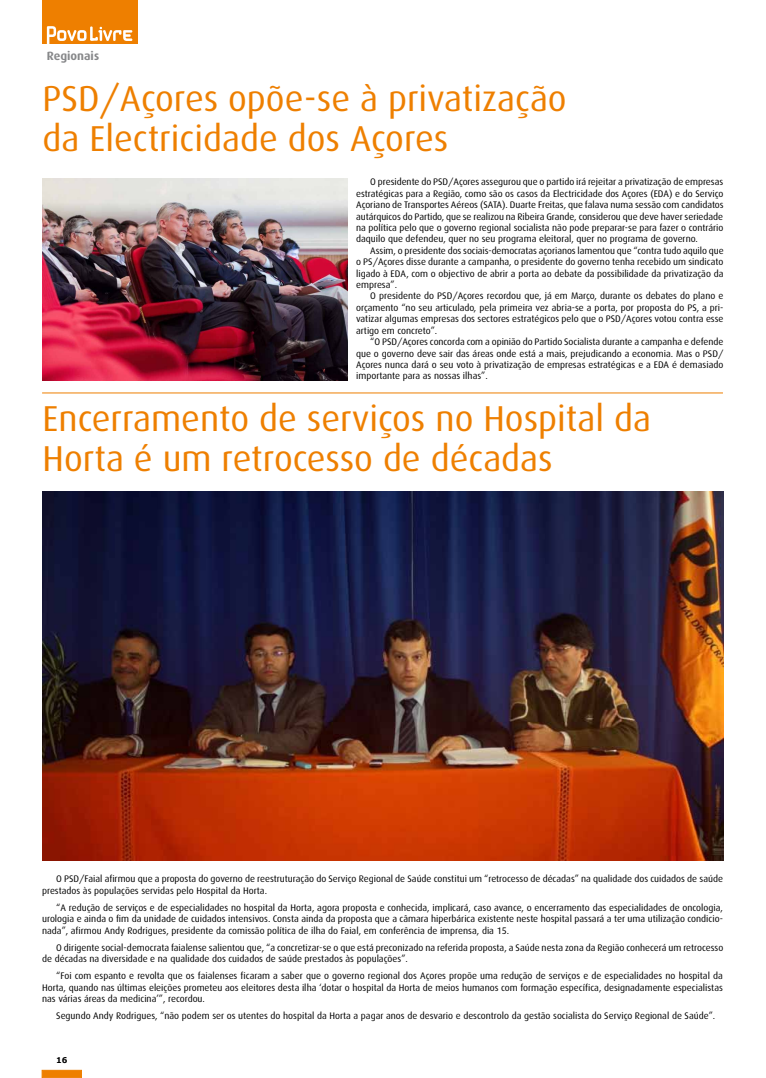
<style>
.page{position:relative;width:766px;height:1078px;background:#fff}
.page>*{position:absolute;margin:0;border:0;box-sizing:border-box;transform-origin:0 0}
.t1{font:36px/40px "Dax";color:#ee7f00}
.t2{font:700 12px "Dax";color:#87888a}
.t3{font:9.5px/11.4px "Dax";color:#000;text-align:justify}
.t4{font:700 8px "Verdana";color:#000}
</style>
<div class="page">
<div style="left:42px;top:1069px;width:40px;height:8px;background:#ee7f00;border:1px solid #ee7f00"></div>
<div style="left:43px;top:0;width:95px;height:44px;background:#ee7f00"></div>
<svg style="left:47px;top:26px;width:85px;height:18px"></svg>
<img style="left:43px;top:178px;width:304px;height:202px">
<img style="left:42px;top:491px;width:681px;height:368px">
<hr style="left:42px;top:392px;width:680px;height:1px;background:#ee7f00">
<p class="t2" style="left:47px;top:49px;width:54px">Regionais</p>
<h1 class="t1" style="left:43px;top:79px;width:525px">PSD/Açores opõe-se à privatização da Electricidade dos Açores</h1>
<p class="t3" style="left:356px;top:176px;width:369px;text-indent:14px">O presidente do PSD/Açores assegurou que o partido irá rejeitar a privatização de empresas estratégicas para a Região, como são os casos da Electricidade dos Açores (EDA) e do Serviço Açoriano de Transportes Aéreos (SATA). Duarte Freitas, que falava numa sessão com candidatos autárquicos do Partido, que se realizou na Ribeira Grande, considerou que deve haver seriedade na política pelo que o governo regional socialista não pode preparar-se para fazer o contrário daquilo que defendeu, quer no seu programa eleitoral, quer no programa de governo.</p>
<p class="t3" style="left:356px;top:245px;width:369px;text-indent:14px">Assim, o presidente dos sociais-democratas açorianos lamentou que “contra tudo aquilo que o PS/Açores disse durante a campanha, o presidente do governo tenha recebido um sindicato ligado à EDA, com o objectivo de abrir a porta ao debate da possibilidade da privatização da empresa”.</p>
<p class="t3" style="left:356px;top:290px;width:369px;text-indent:14px">O presidente do PSD/Açores recordou que, já em Março, durante os debates do plano e orçamento “no seu articulado, pela primeira vez abria-se a porta, por proposta do PS, a pri&shy;vatizar algumas empresas dos sectores estratégicos pelo que o PSD/Açores votou contra esse artigo em concreto”.</p>
<p class="t3" style="left:356px;top:336px;width:368px;text-indent:14px">“O PSD/Açores concorda com a opinião do Partido Socialista durante a campanha e defende que o governo deve sair das áreas onde está a mais, prejudicando a economia. Mas o PSD/ Açores nunca dará o seu voto à privatização de empresas estratégicas e a EDA é demasiado importante para as nossas ilhas”.</p>
<h1 class="t1" style="left:43px;top:398px;width:610px">Encerramento de serviços no Hospital da<br>Horta é um retrocesso de décadas</h1>
<p class="t3" style="left:42px;top:873px;width:682px;text-indent:14px">O PSD/Faial afirmou que a proposta do governo de reestruturação do Serviço Regional de Saúde constitui um “retrocesso de décadas” na qualidade dos cuidados de saúde prestados às populações servidas pelo Hospital da Horta.</p>
<p class="t3" style="left:42px;top:901px;width:682px;text-indent:14px">“A redução de serviços e de especialidades no hospital da Horta, agora proposta e conhecida, implicará, caso avance, o encerramento das especialidades de oncologia, urologia e ainda o fim da unidade de cuidados intensivos. Consta ainda da proposta que a câmara hiperbárica existente neste hospital passará a ter uma utilização condicio&shy;nada”, afirmou Andy Rodrigues, presidente da comissão política de ilha do Faial, em conferência de imprensa, dia 15.</p>
<p class="t3" style="left:42px;top:941px;width:682px;text-indent:14px">O dirigente social-democrata faialense salientou que, “a concretizar-se o que está preconizado na referida proposta, a Saúde nesta zona da Região conhecerá um retrocesso de décadas na diversidade e na qualidade dos cuidados de saúde prestados às populações”.</p>
<p class="t3" style="left:42px;top:970px;width:682px;text-indent:14px">“Foi com espanto e revolta que os faialenses ficaram a saber que o governo regional dos Açores propõe uma redução de serviços e de especialidades no hospital da Horta, quando nas últimas eleições prometeu aos eleitores desta ilha ‘dotar o hospital da Horta de meios humanos com formação específica, designadamente especialistas nas várias áreas da medicina’”, recordou.</p>
<p class="t3" style="left:56px;top:1009px;width:660px">Segundo Andy Rodrigues, “não podem ser os utentes do hospital da Horta a pagar anos de desvario e descontrolo da gestão socialista do Serviço Regional de Saúde”.</p>
<p class="t4" style="left:56px;top:1054px;width:13px">16</p>
</div>
